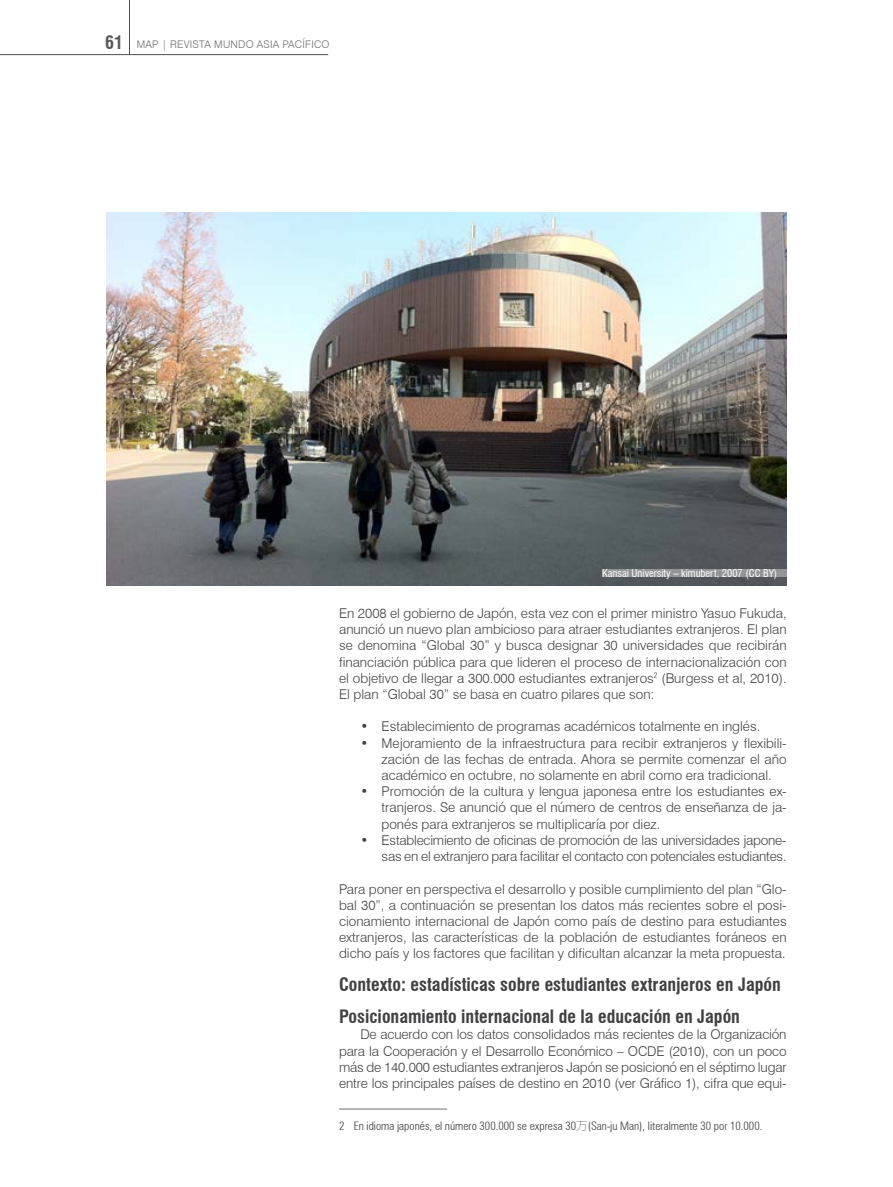
<style>
.page{position:relative;width:893px;height:1187px;background:#fff}
.page>*{position:absolute;margin:0;border:0;box-sizing:border-box;transform-origin:0 0}
.t1{font:700 condensed 18px/32.4px "Swiss 721 BT";color:#414042}
.t2{font:300 13.5px/16.2px "Swiss 721 BT";color:#414042;text-align:justify}
.t3{font:300 condensed 11.7px "Zurich BT";color:#414042}
.t4{font:condensed 10.5px "Swiss 721 BT";color:#fff}
.t5{font:300 10.5px "Swiss 721 BT";letter-spacing:.02em;color:#6d6e71}
.s1{font-weight:700;font-stretch:condensed;font-size:18px;color:#58595b}
.s2{font-family:"Koz Go Pr 6 N";font-weight:200;font-stretch:normal}
</style>
<div class="page">
<hr style="left:0;top:54px;width:328px;height:1px;background:#4d4d4f">
<hr style="left:129px;top:0;width:1px;height:55px;background:#4d4d4f">
<hr style="left:339px;top:1108px;width:108px;height:1px;background:#6d6e71">
<img style="left:106px;top:213px;width:681px;height:372px">
<div style="left:602px;top:569px;width:185px;height:8px;background:#939598"></div>
<p class="t5" style="left:105px;top:38px;width:226px"><span class="s1">61</span> MAP | REVISTA MUNDO ASIA PACÍFICO</p>
<p class="t4" style="left:602px;top:567px;width:177px">Kansai University – kimubert, 2007 (CC BY)</p>
<p class="t2" style="left:339px;top:605px;width:449px">En 2008 el gobierno de Japón, esta vez con el primer ministro Yasuo Fukuda, anunció un nuevo plan ambicioso para atraer estudiantes extranjeros. El plan se denomina “Global 30” y busca designar 30 universidades que recibirán financiación pública para que lideren el proceso de internacionalización con el objetivo de llegar a 300.000 estudiantes extranjeros<sup>2</sup> (Burgess et al, 2010).<br>El plan “Global 30” se basa en cuatro pilares que son:</p>
<p class="t2" style="left:360px;top:718px;width:401px">• Establecimiento de programas académicos totalmente en inglés.</p>
<p class="t2" style="left:382px;top:734px;width:407px;text-indent:-21px">• Mejoramiento de la infraestructura para recibir extranjeros y flexibili&shy;zación de las fechas de entrada. Ahora se permite comenzar el año académico en octubre, no solamente en abril como era tradicional.</p>
<p class="t2" style="left:382px;top:783px;width:407px;text-indent:-21px">• Promoción de la cultura y lengua japonesa entre los estudiantes ex&shy;tranjeros. Se anunció que el número de centros de enseñanza de ja&shy;ponés para extranjeros se multiplicaría por diez.</p>
<p class="t2" style="left:360px;top:831px;width:428px;text-align:right">• Establecimiento de oficinas de promoción de las universidades japone&shy;sas en el extranjero para facilitar el contacto con potenciales estudiantes.</p>
<p class="t2" style="left:339px;top:880px;width:449px">Para poner en perspectiva el desarrollo y posible cumplimiento del plan “Glo&shy;bal 30”, a continuación se presentan los datos más recientes sobre el posi&shy;cionamiento internacional de Japón como país de destino para estudiantes extranjeros, las características de la población de estudiantes foráneos en dicho país y los factores que facilitan y dificultan alcanzar la meta propuesta.</p>
<h1 class="t1" style="left:339px;top:967px;width:443px">Contexto: estadísticas sobre estudiantes extranjeros en Japón<br>Posicionamiento internacional de la educación en Japón</h1>
<p class="t2" style="left:339px;top:1026px;width:449px;text-indent:21px">De acuerdo con los datos consolidados más recientes de la Organización para la Cooperación y el Desarrollo Económico – OCDE (2010), con un poco más de 140.000 estudiantes extranjeros Japón se posicionó en el séptimo lugar entre los principales países de destino en 2010 (ver Gráfico 1), cifra que equi-</p>
<p class="t3" style="left:339px;top:1118px;width:425px">2 En idioma japonés, el número 300.000 se expresa 30<span class="s2">万</span>(San-ju Man), literalmente 30 por 10.000.</p>
</div>
